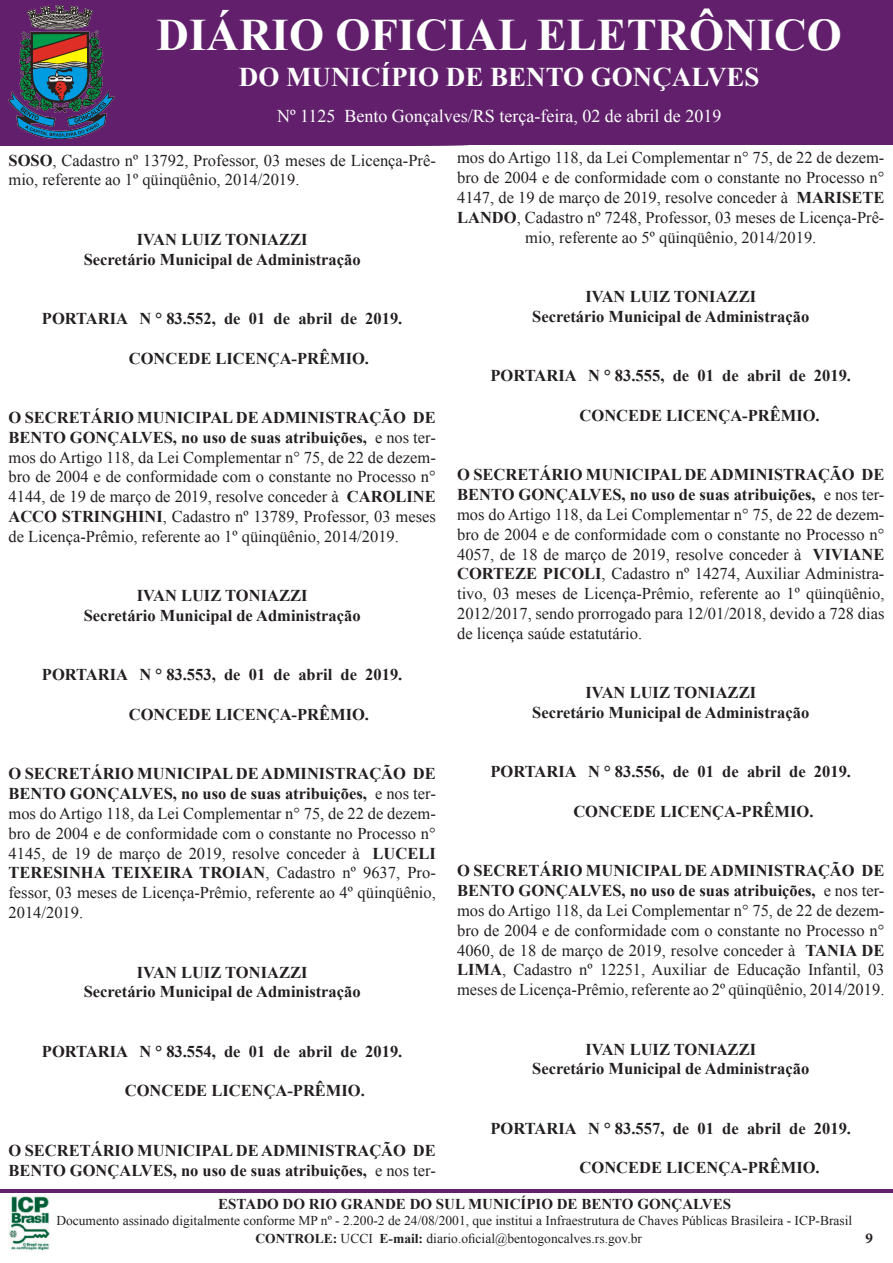
<style>
.page{position:relative;width:893px;height:1263px;background:#fff}
.page>*{position:absolute;margin:0;border:0;box-sizing:border-box;transform-origin:0 0}
.t1{font:700 45px "Times New Roman";color:#fff}
.t2{font:700 27px "Times New Roman";color:#fff}
.t3{font:18px "Times New Roman";color:#fff}
.t4{font:16.5px/19.8px "Times New Roman";color:#231f20;text-align:justify}
.t5{font:700 16.5px/19.8px "Times New Roman";color:#231f20}
.t6{font:700 15px "Times New Roman";color:#231f20}
.t7{font:700 15px "Minion Pro";color:#231f20}
.t8{font:13.5px "Times New Roman";color:#231f20}
.s1{font-weight:700}
.s2{font-weight:400}
</style>
<div class="page">
<svg style="left:0;top:0;width:893px;height:146px;background:#60256c"></svg>
<hr style="left:0;top:1189px;width:893px;height:3px;background:#62206c">
<img style="left:9px;top:1195px;width:41px;height:56px">
<p class="t1" style="left:157px;top:4px;width:687px">DIÁRIO OFICIAL ELETRÔNICO</p>
<p class="t2" style="left:239px;top:58px;width:522px">DO MUNICÍPIO DE BENTO GONÇALVES</p>
<p class="t3" style="left:306px;top:104px;width:10px">3</p>
<p class="t3" style="left:501px;top:104px;width:16px">in</p>
<p class="t3" style="left:265px;top:104px;width:469px">Nº 472 Bento Gonçalves/RS Quarta-feira, 10 de Agosto de 2016</p>
<p class="t3" style="left:277px;top:104px;width:446px">Nº 1125 Bento Gonçalves/RS terça-feira, 02 de abril de 2019</p>
<p class="t4" style="left:9px;top:150px;width:429px"><span class="s1">SOSO</span>, Cadastro nº 13792, Professor, 03 meses de Licença-Prê&shy;mio, referente ao 1º qüinqüênio, 2014/2019.</p>
<p class="t5" style="left:137px;top:229px;width:172px">IVAN LUIZ TONIAZZI</p>
<p class="t5" style="left:84px;top:249px;width:278px">Secretário Municipal de Administração</p>
<p class="t5" style="left:42px;top:308px;width:362px">PORTARIA N ° 83.552, de 01 de abril de 2019.</p>
<p class="t5" style="left:129px;top:348px;width:242px">CONCEDE LICENÇA-PRÊMIO.</p>
<p class="t4" style="left:9px;top:407px;width:429px"><span class="s1">O SECRETÁRIO MUNICIPAL DE ADMINISTRAÇÃO DE BENTO GONÇALVES, no uso de suas atribuições,</span> e nos ter&shy;mos do Artigo 118, da Lei Complementar n° 75, de 22 de dezem&shy;bro de 2004 e de conformidade com o constante no Processo n° 4144, de 19 de março de 2019, resolve conceder à <span class="s1">CAROLINE ACCO STRINGHINI</span>, Cadastro nº 13789, Professor, 03 meses de Licença-Prêmio, referente ao 1º qüinqüênio, 2014/2019.</p>
<p class="t5" style="left:137px;top:585px;width:172px">IVAN LUIZ TONIAZZI</p>
<p class="t5" style="left:84px;top:605px;width:278px">Secretário Municipal de Administração</p>
<p class="t5" style="left:42px;top:665px;width:362px">PORTARIA N ° 83.553, de 01 de abril de 2019.</p>
<p class="t5" style="left:129px;top:704px;width:242px">CONCEDE LICENÇA-PRÊMIO.</p>
<p class="t4" style="left:9px;top:764px;width:429px"><span class="s1">O SECRETÁRIO MUNICIPAL DE ADMINISTRAÇÃO DE BENTO GONÇALVES, no uso de suas atribuições,</span> e nos ter&shy;mos do Artigo 118, da Lei Complementar n° 75, de 22 de dezem&shy;bro de 2004 e de conformidade com o constante no Processo n° 4145, de 19 de março de 2019, resolve conceder à <span class="s1">LUCELI TERESINHA TEIXEIRA TROIAN</span>, Cadastro nº 9637, Pro&shy;fessor, 03 meses de Licença-Prêmio, referente ao 4º qüinqüênio, 2014/2019.</p>
<p class="t5" style="left:137px;top:962px;width:172px">IVAN LUIZ TONIAZZI</p>
<p class="t5" style="left:84px;top:981px;width:278px">Secretário Municipal de Administração</p>
<p class="t5" style="left:42px;top:1041px;width:362px">PORTARIA N ° 83.554, de 01 de abril de 2019.</p>
<p class="t5" style="left:125px;top:1080px;width:242px">CONCEDE LICENÇA-PRÊMIO.</p>
<p class="t5" style="left:9px;top:1140px;width:429px">O SECRETÁRIO MUNICIPAL DE ADMINISTRAÇÃO DE<br>BENTO GONÇALVES, no uso de suas atribuições, <span class="s2">e nos ter-</span></p>
<p class="t4" style="left:457px;top:148px;width:429px;text-align:center">mos do Artigo 118, da Lei Complementar n° 75, de 22 de dezem&shy;bro de 2004 e de conformidade com o constante no Processo n° 4147, de 19 de março de 2019, resolve conceder à <span class="s1">MARISETE LANDO</span>, Cadastro nº 7248, Professor, 03 meses de Licença-Prê&shy;mio, referente ao 5º qüinqüênio, 2014/2019.</p>
<p class="t5" style="left:585px;top:286px;width:172px">IVAN LUIZ TONIAZZI</p>
<p class="t5" style="left:532px;top:306px;width:278px">Secretário Municipal de Administração</p>
<p class="t5" style="left:491px;top:365px;width:362px">PORTARIA N ° 83.555, de 01 de abril de 2019.</p>
<p class="t5" style="left:580px;top:405px;width:242px">CONCEDE LICENÇA-PRÊMIO.</p>
<p class="t4" style="left:457px;top:465px;width:429px"><span class="s1">O SECRETÁRIO MUNICIPAL DE ADMINISTRAÇÃO DE BENTO GONÇALVES, no uso de suas atribuições,</span> e nos ter&shy;mos do Artigo 118, da Lei Complementar n° 75, de 22 de dezem&shy;bro de 2004 e de conformidade com o constante no Processo n° 4057, de 18 de março de 2019, resolve conceder à <span class="s1">VIVIANE CORTEZE PICOLI</span>, Cadastro nº 14274, Auxiliar Administra&shy;tivo, 03 meses de Licença-Prêmio, referente ao 1º qüinqüênio, 2012/2017, sendo prorrogado para 12/01/2018, devido a 728 dias de licença saúde estatutário.</p>
<p class="t5" style="left:585px;top:682px;width:172px">IVAN LUIZ TONIAZZI</p>
<p class="t5" style="left:532px;top:702px;width:278px">Secretário Municipal de Administração</p>
<p class="t5" style="left:491px;top:761px;width:362px">PORTARIA N ° 83.556, de 01 de abril de 2019.</p>
<p class="t5" style="left:573px;top:801px;width:242px">CONCEDE LICENÇA-PRÊMIO.</p>
<p class="t4" style="left:457px;top:861px;width:429px"><span class="s1">O SECRETÁRIO MUNICIPAL DE ADMINISTRAÇÃO DE BENTO GONÇALVES, no uso de suas atribuições,</span> e nos ter&shy;mos do Artigo 118, da Lei Complementar n° 75, de 22 de dezem&shy;bro de 2004 e de conformidade com o constante no Processo n° 4060, de 18 de março de 2019, resolve conceder à <span class="s1">TANIA DE LIMA</span>, Cadastro nº 12251, Auxiliar de Educação Infantil, 03 meses de Licença-Prêmio, referente ao 2º qüinqüênio, 2014/2019.</p>
<p class="t5" style="left:585px;top:1039px;width:172px">IVAN LUIZ TONIAZZI</p>
<p class="t5" style="left:532px;top:1058px;width:278px">Secretário Municipal de Administração</p>
<p class="t5" style="left:491px;top:1118px;width:362px">PORTARIA N ° 83.557, de 01 de abril de 2019.</p>
<p class="t5" style="left:580px;top:1157px;width:242px">CONCEDE LICENÇA-PRÊMIO.</p>
<p class="t6" style="left:218px;top:1193px;width:514px">ESTADO DO RIO GRANDE DO SUL MUNICÍPIO DE BENTO GONÇALVES</p>
<p class="t8" style="left:56px;top:1211px;width:797px">Documento assinado digitalmente conforme MP nº - 2.200-2 de 24/08/2001, que institui a Infraestrutura de Chaves Públicas Brasileira - ICP-Brasil</p>
<p class="t8" style="left:255px;top:1229px;width:388px"><span class="s1">CONTROLE:</span> UCCI <span class="s1">E-mail:</span> diario.oficial@bentogoncalves.rs.gov.br</p>
<p class="t7" style="left:865px;top:1227px;width:9px">9</p>
</div>
